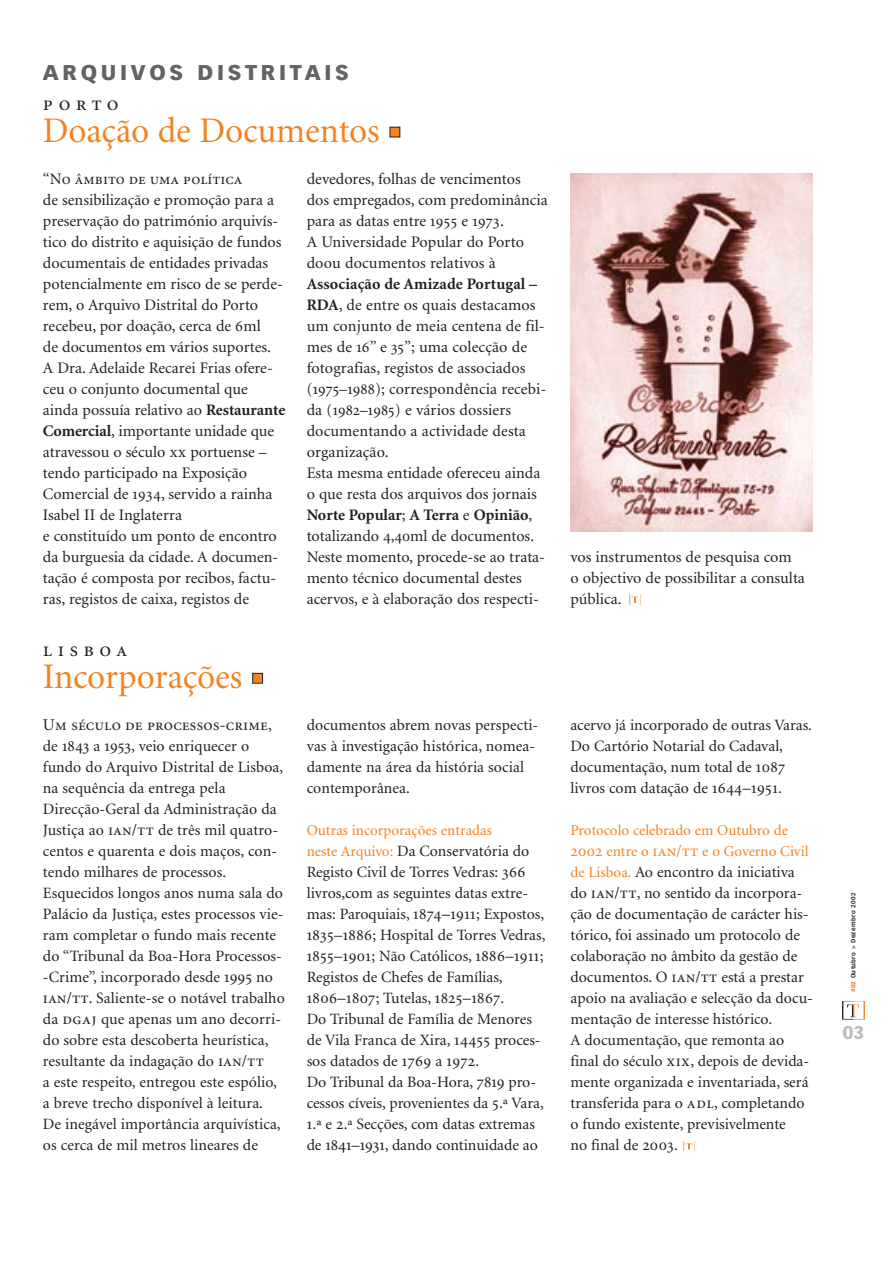
<style>
.page{position:relative;width:893px;height:1262px;background:#fff}
.page>*{position:absolute;margin:0;border:0;box-sizing:border-box;transform-origin:0 0}
.t1{font:36px "Minion";letter-spacing:-.005em;color:#f58220}
.t2{font:900 21px "Vectora LH";letter-spacing:.175em;color:#636366}
.t3{font:21px "Minion Regular SC";letter-spacing:.25em;color:#231f20}
.t4{font:900 18px "Vectora LH";color:#bcbdc0}
.t5{font:16.5px "Minion Regular SC";letter-spacing:.02em;color:#231f20}
.t6{font:16.05px/21px "Minion";color:#231f20}
.t7{font:16.05px "Minion Regular SC";color:#231f20}
.t8{font:15.75px/21px "Minion";color:#231f20}
.t9{font:15px/21px "Minion";color:#f58220}
.t10{font:700 6px "Vectora LH";letter-spacing:.06em;color:#231f20}
.s1{font-family:"Minion Regular SC";font-size:16.5px}
.s2{font-weight:700}
.s3{font-family:"Minion Regular SC"}
.s4{font-family:"Minion";font-size:15.75px}
.s5{font-size:15px;color:#f58220}
.s6{font-weight:900;color:#f58220}
</style>
<div class="page">
<img style="left:842px;top:1001px;width:23px;height:19px">
<div style="left:390px;top:127px;width:10px;height:10px;background:#f58220"></div>
<div style="left:253px;top:673px;width:9px;height:10px;background:#f58220"></div>
<div style="left:252px;top:673px;width:11px;height:10px;border:1px solid #231f20"></div>
<img style="left:570px;top:173px;width:243px;height:358px">
<img style="left:629px;top:595px;width:12px;height:9px">
<img style="left:683px;top:1141px;width:12px;height:9px">
<h2 class="t2" style="left:43px;top:64px;width:307px">ARQUIVOS DISTRITAIS</h2>
<h2 class="t3" style="left:43px;top:95px;width:77px">porto</h2>
<h1 class="t1" style="left:43px;top:116px;width:338px">Doação de Documentos</h1>
<p class="t7" style="left:43px;top:172px;width:201px">“No âmbito de uma política</p>
<p class="t6" style="left:43px;top:190px;width:244px">de sensibilização e promoção para a preservação do património arquivís&shy;tico do distrito e aquisição de fundos documentais de entidades privadas potencialmente em risco de se perde&shy;rem, o Arquivo Distrital do Porto recebeu, por doação, cerca de <span class="s1">6</span>ml<br>de documentos em vários suportes.<br>A Dra. Adelaide Recarei Frias ofere&shy;ceu o conjunto documental que ainda possuía relativo ao <span class="s2">Restaurante Comercial</span>, importante unidade que atravessou o século <span class="s3">xx</span> portuense – tendo participado na Exposição Comercial de <span class="s3">1934</span>, servido a rainha Isabel <span class="s3">II</span> de Inglaterra<br>e constituído um ponto de encontro da burguesia da cidade. A documen&shy;tação é composta por recibos, factu&shy;ras, registos de caixa, registos de</p>
<p class="t6" style="left:307px;top:169px;width:243px">devedores, folhas de vencimentos<br>dos empregados, com predominância para as datas entre <span class="s3">1955</span> e <span class="s3">1973</span>.<br>A Universidade Popular do Porto doou documentos relativos à</p>
<p class="t6" style="left:307px;top:274px;width:241px"><span class="s2">Associação de Amizade Portugal – RDA</span>, de entre os quais destacamos um conjunto de meia centena de fil&shy;mes de <span class="s3">16</span>” e <span class="s3">35</span>”; uma colecção de fotografias, registos de associados <span class="s3">(1975–1988)</span>; correspondência recebi&shy;da <span class="s3">(1982–1985)</span> e vários dossiers documentando a actividade desta organização.<br>Esta mesma entidade ofereceu ainda o que resta dos arquivos dos jornais <span class="s2">Norte Popular</span>; <span class="s2">A Terra</span> e <span class="s2">Opinião</span>, totalizando <span class="s3">4,40</span>ml de documentos.<br>Neste momento, procede-se ao trata&shy;mento técnico documental destes acervos, e à elaboração dos respecti-</p>
<h2 class="t3" style="left:43px;top:641px;width:86px">lisboa</h2>
<h1 class="t1" style="left:43px;top:662px;width:201px">Incorporações</h1>
<p class="t5" style="left:43px;top:718px;width:230px">Um século de processos-crime<span class="s4">,</span></p>
<p class="t8" style="left:43px;top:736px;width:243px">de <span class="s1">1843</span> a <span class="s1">1953</span>, veio enriquecer o fundo do Arquivo Distrital de Lisboa, na sequência da entrega pela Direcção-Geral da Administração da Justiça ao <span class="s1">ian/tt</span> de três mil quatro&shy;centos e quarenta e dois maços, con&shy;tendo milhares de processos.<br>Esquecidos longos anos numa sala do Palácio da Justiça, estes processos vie&shy;ram completar o fundo mais recente do “Tribunal da Boa-Hora Processos--Crime”, incorporado desde <span class="s1">1995</span> no <span class="s1">ian/tt</span>. Saliente-se o notável trabalho da <span class="s1">dgaj</span> que apenas um ano decorri&shy;do sobre esta descoberta heurística, resultante da indagação do <span class="s1">ian/tt<br></span>a este respeito, entregou este espólio, a breve trecho disponível à leitura.<br>De inegável importância arquivística, os cerca de mil metros lineares de</p>
<p class="t8" style="left:307px;top:715px;width:233px">documentos abrem novas perspecti&shy;vas à investigação histórica, nomea&shy;damente na área da história social contemporânea.</p>
<p class="t9" style="left:307px;top:820px;width:187px">Outras incorporações entradas</p>
<p class="t8" style="left:307px;top:841px;width:240px"><span class="s5">neste Arquivo:</span> Da Conservatória do Registo Civil de Torres Vedras: <span class="s1">366 </span>livros,com as seguintes datas extre&shy;mas: Paroquiais, <span class="s1">1874–1911</span>; Expostos, <span class="s1">1835–1886</span>; Hospital de Torres Vedras,</p>
<p class="t5" style="left:307px;top:949px;width:238px">1855–1901<span class="s4">; Não Católicos,</span> 1886–1911<span class="s4">;</span></p>
<p class="t8" style="left:307px;top:967px;width:197px">Registos de Chefes de Famílias,</p>
<p class="t5" style="left:307px;top:991px;width:199px">1806–1807<span class="s4">; Tutelas,</span> 1825–1867<span class="s4">.</span></p>
<p class="t8" style="left:307px;top:1009px;width:238px">Do Tribunal de Família de Menores de Vila Franca de Xira, <span class="s1">14455</span> proces&shy;sos datados de <span class="s1">1769</span> a <span class="s1">1972</span>.<br>Do Tribunal da Boa-Hora, <span class="s1">7819</span> pro&shy;cessos cíveis, provenientes da <span class="s1">5</span>.ª Vara, <span class="s1">1</span>.ª e <span class="s1">2</span>.ª Secções, com datas extremas de <span class="s1">1841–1931</span>, dando continuidade ao</p>
<p class="t6" style="left:570px;top:547px;width:236px">vos instrumentos de pesquisa com<br>o objectivo de possibilitar a consulta pública.</p>
<p class="t8" style="left:570px;top:715px;width:243px">acervo já incorporado de outras Varas.<br>Do Cartório Notarial do Cadaval, documentação, num total de <span class="s1">1087 </span>livros com datação de <span class="s1">1644–1951</span>.</p>
<p class="t9" style="left:570px;top:820px;width:240px">Protocolo celebrado em Outubro de<br><span class="s1">2002</span> entre o <span class="s1">ian/tt</span> e o Governo Civil</p>
<p class="t8" style="left:570px;top:862px;width:244px"><span class="s5">de Lisboa.</span> Ao encontro da iniciativa do <span class="s1">ian/tt</span>, no sentido da incorpora&shy;ção de documentação de carácter his&shy;tórico, foi assinado um protocolo de colaboração no âmbito da gestão de documentos. O <span class="s1">ian/tt</span> está a prestar apoio na avaliação e selecção da docu&shy;mentação de interesse histórico.<br>A documentação, que remonta ao final do século <span class="s1">xix</span>, depois de devida&shy;mente organizada e inventariada, será transferida para o <span class="s1">adl</span>, completando o fundo existente, previsivelmente<br>no final de <span class="s1">2003</span>.</p>
<p class="t10" style="left:850px;top:992px;width:101px;rotate:-90deg"><span class="s6">#02</span> Outubro &gt; Dezembro 2002</p>
<p class="t4" style="left:842px;top:1025px;width:23px">03</p>
</div>
